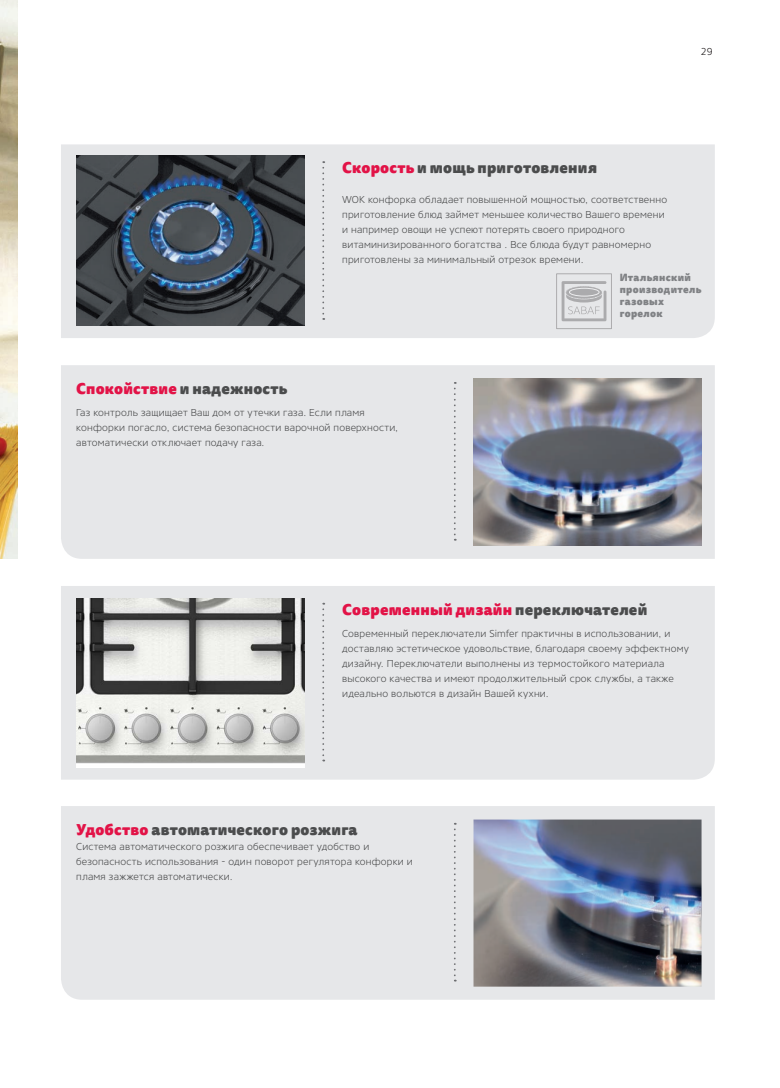
<style>
.page{position:relative;width:780px;height:1088px;background:#fff}
.page>*{position:absolute;margin:0;border:0;box-sizing:border-box;transform-origin:0 0}
.t1{font:900 15px "Tisa Sans Pro";letter-spacing:.015em;color:#4b4c4d}
.t2{font:900 15px "Tisa Sans Pro";letter-spacing:.015em;color:#e21347}
.t3{font:300 10px/15px "Core Sans NR35";letter-spacing:.02em;color:#4b4c4d}
.t4{font:900 10px/12px "Tisa Sans Pro";letter-spacing:.03em;color:#808285}
.t5{font:300 10px "Core Sans NR35";color:#231f20}
.s1{color:#e21347}
.s2{color:#4b4c4d}
</style>
<div class="page">
<div style="left:61px;top:144px;width:653px;height:194px;background:#e6e7e9"></div>
<div style="left:61px;top:586px;width:653px;height:194px;background:#e6e7e9"></div>
<div style="left:61px;top:365px;width:653px;height:194px;background:#e6e7e9"></div>
<div style="left:61px;top:806px;width:653px;height:194px;background:#e6e7e9"></div>
<svg style="left:322px;top:161px;width:2px;height:159px"></svg>
<svg style="left:322px;top:603px;width:2px;height:158px"></svg>
<svg style="left:454px;top:382px;width:2px;height:159px"></svg>
<svg style="left:454px;top:823px;width:2px;height:158px"></svg>
<svg style="left:561px;top:281px;width:45px;height:40px;background:#cbccce"></svg>
<div style="left:569px;top:288px;width:30px;height:8px;background:#ababad;border-radius:50%"></div>
<div style="left:569px;top:288px;width:30px;height:8px;border:1px solid #fff;border-radius:50%"></div>
<img style="left:0;top:0;width:18px;height:558px">
<img style="left:76px;top:156px;width:228px;height:169px">
<img style="left:473px;top:379px;width:228px;height:167px">
<img style="left:473px;top:819px;width:228px;height:167px">
<img style="left:76px;top:598px;width:228px;height:169px">
<p class="t5" style="left:701px;top:46px;width:13px">29</p>
<h1 class="t1" style="left:342px;top:158px;width:256px"><span class="s1">Скорость</span> и мощь приготовления</h1>
<p class="t3" style="left:342px;top:192px;width:326px">WOK конфорка обладает повышенной мощностью, соответственно приготовление блюд займет меньшее количество Вашего времени и например овощи не успеют потерять своего природного витаминизированного богатства . Все блюда будут равномерно приготовлены за минимальный отрезок времени.</p>
<h1 class="t2" style="left:76px;top:379px;width:213px">Спокойствие <span class="s2">и надежность</span></h1>
<p class="t3" style="left:76px;top:405px;width:323px">Газ контроль защищает Ваш дом от утечки газа. Если пламя конфорки погасло, система безопасности варочной поверхности, автоматически отключает подачу газа.</p>
<p class="t4" style="left:619px;top:271px;width:83px">Итальянский производитель газовых горелок</p>
<h1 class="t2" style="left:342px;top:600px;width:306px">Современный дизайн <span class="s2">переключателей</span></h1>
<p class="t3" style="left:342px;top:626px;width:348px">Современный переключатели Simfer практичны в использовании, и доставляю эстетическое удовольствие, благодаря своему эффектному дизайну. Переключатели выполнены из термостойкого материала высокого качества и имеют продолжительный срок службы, а также идеально вольются в дизайн Вашей кухни.</p>
<h1 class="t1" style="left:76px;top:820px;width:283px"><span class="s1">Удобство</span> автоматического розжига</h1>
<p class="t3" style="left:76px;top:838px;width:338px">Система автоматического розжига обеспечивает удобство и безопасность использования - один поворот регулятора конфорки и пламя зажжется автоматически.</p>
</div>
